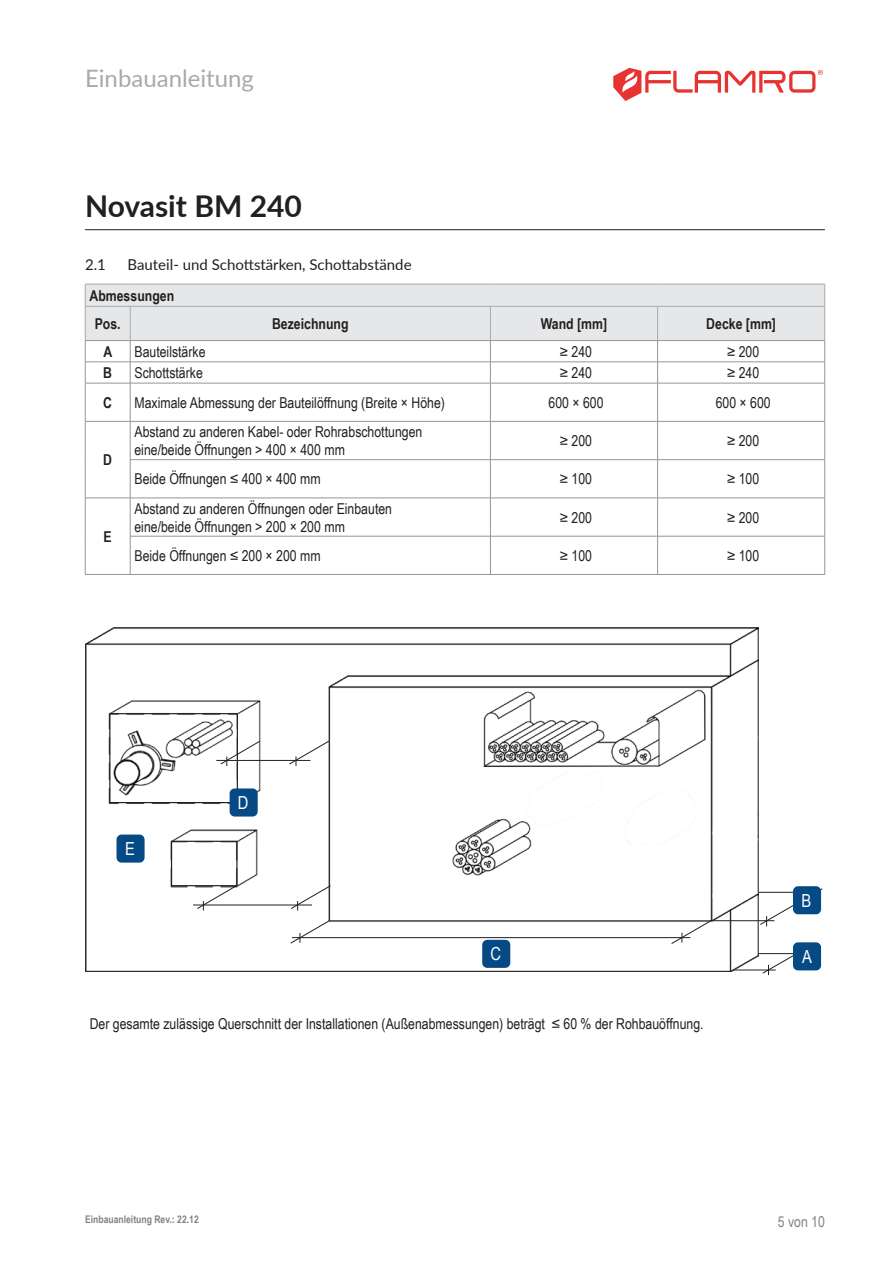
<style>
.page{position:relative;width:893px;height:1263px;background:#fff}
.page>*{position:absolute;margin:0;border:0;box-sizing:border-box;transform-origin:0 0}
.t1{font:700 30px "Lato";color:#231f20}
.t2{font:24px "Lato";color:#a8a9ad}
.p___Positionsmarker{font:18px "Arial Narrow";color:#fff}
.p___Tabellentext_lin{font:15px/18px "Arial Narrow";color:#231f20}
.p___Fließtext{font:15px "Arial Narrow";color:#231f20}
.p___Tabellentext_mit{font:15px "Arial Narrow";color:#231f20}
.t3{font:15px "Lato";color:#231f20}
.p___Tabelle_Kopf_mit{font:700 15px "Arial Narrow";color:#231f20}
.p___Tabelle_Kopf_lin{font:700 15px "Arial Narrow";color:#231f20}
.t4{font:15px "Arial Narrow";color:#808285}
.t5{font:700 10.5px "Arial Narrow";color:#808285}
</style>
<div class="page">
<hr style="left:85px;top:229px;width:740px;height:1px;background:#231f20">
<hr style="left:490px;top:383px;width:168px;height:1px;background:#939598">
<hr style="left:658px;top:383px;width:167px;height:1px;background:#939598">
<hr style="left:657px;top:383px;width:1px;height:38px;background:#939598">
<hr style="left:490px;top:421px;width:168px;height:1px;background:#939598">
<hr style="left:658px;top:421px;width:167px;height:1px;background:#939598">
<hr style="left:657px;top:422px;width:1px;height:37px;background:#939598">
<hr style="left:490px;top:459px;width:168px;height:1px;background:#939598">
<hr style="left:658px;top:459px;width:167px;height:1px;background:#939598">
<hr style="left:657px;top:460px;width:1px;height:38px;background:#939598">
<hr style="left:490px;top:498px;width:168px;height:1px;background:#939598">
<hr style="left:658px;top:498px;width:167px;height:1px;background:#939598">
<hr style="left:657px;top:498px;width:1px;height:38px;background:#939598">
<hr style="left:490px;top:536px;width:168px;height:1px;background:#939598">
<hr style="left:658px;top:536px;width:167px;height:1px;background:#939598">
<hr style="left:657px;top:536px;width:1px;height:38px;background:#939598">
<hr style="left:130px;top:383px;width:360px;height:1px;background:#939598">
<hr style="left:85px;top:383px;width:45px;height:1px;background:#939598">
<hr style="left:85px;top:383px;width:1px;height:38px;background:#939598">
<hr style="left:130px;top:383px;width:1px;height:38px;background:#939598">
<hr style="left:85px;top:421px;width:45px;height:1px;background:#939598">
<hr style="left:85px;top:422px;width:1px;height:38px;background:#939598">
<hr style="left:130px;top:422px;width:1px;height:37px;background:#939598">
<hr style="left:85px;top:460px;width:1px;height:38px;background:#939598">
<hr style="left:130px;top:460px;width:1px;height:38px;background:#939598">
<hr style="left:85px;top:498px;width:45px;height:1px;background:#939598">
<hr style="left:85px;top:498px;width:1px;height:38px;background:#939598">
<hr style="left:130px;top:498px;width:1px;height:38px;background:#939598">
<hr style="left:85px;top:536px;width:1px;height:38px;background:#939598">
<hr style="left:130px;top:536px;width:1px;height:38px;background:#939598">
<hr style="left:85px;top:574px;width:45px;height:1px;background:#939598">
<hr style="left:130px;top:421px;width:360px;height:1px;background:#939598">
<hr style="left:130px;top:459px;width:360px;height:1px;background:#939598">
<hr style="left:130px;top:498px;width:360px;height:1px;background:#939598">
<hr style="left:130px;top:536px;width:360px;height:1px;background:#939598">
<hr style="left:130px;top:574px;width:360px;height:1px;background:#939598">
<svg style="left:85px;top:284px;width:740px;height:99px"></svg>
<hr style="left:490px;top:383px;width:1px;height:38px;background:#939598">
<hr style="left:824px;top:383px;width:1px;height:38px;background:#939598">
<hr style="left:490px;top:422px;width:1px;height:37px;background:#939598">
<hr style="left:824px;top:422px;width:1px;height:37px;background:#939598">
<hr style="left:490px;top:460px;width:1px;height:38px;background:#939598">
<hr style="left:824px;top:460px;width:1px;height:38px;background:#939598">
<hr style="left:490px;top:498px;width:1px;height:38px;background:#939598">
<hr style="left:824px;top:498px;width:1px;height:38px;background:#939598">
<hr style="left:490px;top:536px;width:1px;height:38px;background:#939598">
<hr style="left:824px;top:536px;width:1px;height:38px;background:#939598">
<hr style="left:490px;top:574px;width:168px;height:1px;background:#939598">
<hr style="left:658px;top:574px;width:167px;height:1px;background:#939598">
<img style="left:85px;top:627px;width:674px;height:344px">
<hr style="left:237px;top:713px;width:1px;height:90px;background:#231f20">
<hr style="left:110px;top:802px;width:127px;height:1px;background:#231f20">
<hr style="left:109px;top:713px;width:1px;height:90px;background:#231f20">
<hr style="left:112px;top:713px;width:125px;height:1px;background:#231f20">
<hr style="left:172px;top:841px;width:65px;height:1px;background:#231f20">
<hr style="left:236px;top:841px;width:2px;height:45px;background:#231f20">
<hr style="left:171px;top:885px;width:66px;height:1px;background:#231f20">
<hr style="left:171px;top:841px;width:1px;height:45px;background:#231f20">
<hr style="left:216px;top:760px;width:94px;height:1px;background:#231f20">
<svg style="left:289px;top:741px;width:40px;height:25px"></svg>
<svg style="left:220px;top:741px;width:40px;height:25px"></svg>
<hr style="left:292px;top:937px;width:398px;height:1px;background:#231f20">
<svg style="left:290px;top:920px;width:40px;height:23px"></svg>
<svg style="left:671px;top:920px;width:40px;height:24px"></svg>
<hr style="left:759px;top:892px;width:62px;height:1px;background:#231f20">
<hr style="left:712px;top:920px;width:62px;height:1px;background:#231f20">
<hr style="left:733px;top:970px;width:43px;height:1px;background:#231f20">
<hr style="left:758px;top:953px;width:45px;height:1px;background:#231f20">
<svg style="left:760px;top:888px;width:63px;height:38px"></svg>
<svg style="left:762px;top:953px;width:39px;height:22px"></svg>
<hr style="left:193px;top:905px;width:119px;height:1px;background:#231f20">
<svg style="left:291px;top:885px;width:40px;height:25px"></svg>
<svg style="left:197px;top:885px;width:40px;height:25px"></svg>
<div style="left:482px;top:940px;width:28px;height:28px;background:#054985;border-radius:5px"></div>
<div style="left:230px;top:788px;width:28px;height:28px;background:#054985;border-radius:5px"></div>
<div style="left:117px;top:834px;width:28px;height:29px;background:#054985;border-radius:5px"></div>
<div style="left:793px;top:942px;width:28px;height:28px;background:#054985;border-radius:5px"></div>
<div style="left:793px;top:886px;width:28px;height:28px;background:#054985;border-radius:5px"></div>
<svg style="left:613px;top:68px;width:210px;height:33px"></svg>
<h2 class="t2" style="left:85px;top:61px;width:170px">Einbauanleitung</h2>
<h1 class="t1" style="left:85px;top:184px;width:218px">Novasit BM 240</h1>
<p class="t3" style="left:85px;top:253px;width:22px">2.1</p>
<p class="t3" style="left:128px;top:253px;width:286px">Bauteil- und Schottstärken, Schottabstände</p>
<p class="p___Tabelle_Kopf_lin" style="left:89px;top:284px;width:86px">Abmessungen</p>
<p class="p___Tabelle_Kopf_mit" style="left:95px;top:312px;width:27px">Pos.</p>
<p class="p___Tabelle_Kopf_mit" style="left:272px;top:312px;width:78px">Bezeichnung</p>
<p class="p___Tabelle_Kopf_mit" style="left:541px;top:312px;width:68px">Wand [mm]</p>
<p class="p___Tabelle_Kopf_mit" style="left:706px;top:312px;width:71px">Decke [mm]</p>
<p class="p___Tabelle_Kopf_mit" style="left:103px;top:340px;width:10px">A</p>
<p class="p___Tabellentext_lin" style="left:134px;top:342px;width:73px">Bauteilstärke</p>
<p class="p___Tabellentext_mit" style="left:560px;top:340px;width:34px">≥ 240</p>
<p class="p___Tabellentext_mit" style="left:727px;top:340px;width:34px">≥ 200</p>
<p class="p___Tabelle_Kopf_mit" style="left:103px;top:361px;width:10px">B</p>
<p class="p___Tabellentext_lin" style="left:134px;top:363px;width:70px">Schottstärke</p>
<p class="p___Tabellentext_mit" style="left:560px;top:362px;width:34px">≥ 240</p>
<p class="p___Tabellentext_mit" style="left:727px;top:362px;width:34px">≥ 240</p>
<p class="p___Tabelle_Kopf_mit" style="left:103px;top:391px;width:10px">C</p>
<p class="p___Tabellentext_lin" style="left:134px;top:393px;width:312px">Maximale Abmessung der Bauteilöffnung (Breite × Höhe)</p>
<p class="p___Tabellentext_mit" style="left:548px;top:391px;width:57px">600 × 600</p>
<p class="p___Tabellentext_mit" style="left:716px;top:391px;width:57px">600 × 600</p>
<p class="p___Tabelle_Kopf_mit" style="left:103px;top:448px;width:10px">D</p>
<p class="p___Tabelle_Kopf_mit" style="left:104px;top:525px;width:10px">E</p>
<p class="p___Tabellentext_lin" style="left:134px;top:422px;width:289px">Abstand zu anderen Kabel- oder Rohrabschottungen eine/beide Öffnungen &gt; 400 × 400 mm</p>
<p class="p___Tabellentext_mit" style="left:560px;top:430px;width:34px">≥ 200</p>
<p class="p___Tabellentext_mit" style="left:727px;top:430px;width:34px">≥ 200</p>
<p class="p___Tabellentext_lin" style="left:134px;top:469px;width:188px">Beide Öffnungen ≤ 400 × 400 mm</p>
<p class="p___Tabellentext_mit" style="left:560px;top:468px;width:34px">≥ 100</p>
<p class="p___Tabellentext_mit" style="left:727px;top:468px;width:34px">≥ 100</p>
<p class="p___Tabellentext_lin" style="left:134px;top:499px;width:259px">Abstand zu anderen Öffnungen oder Einbauten eine/beide Öffnungen &gt; 200 × 200 mm</p>
<p class="p___Tabellentext_mit" style="left:560px;top:506px;width:34px">≥ 200</p>
<p class="p___Tabellentext_mit" style="left:727px;top:506px;width:34px">≥ 200</p>
<p class="p___Tabellentext_lin" style="left:134px;top:546px;width:188px">Beide Öffnungen ≤ 200 × 200 mm</p>
<p class="p___Tabellentext_mit" style="left:560px;top:544px;width:34px">≥ 100</p>
<p class="p___Tabellentext_mit" style="left:727px;top:544px;width:34px">≥ 100</p>
<p class="p___Positionsmarker" style="left:125px;top:835px;width:11px">E</p>
<p class="p___Positionsmarker" style="left:238px;top:789px;width:12px">D</p>
<p class="p___Positionsmarker" style="left:490px;top:941px;width:12px">C</p>
<p class="p___Fließtext" style="left:90px;top:1013px;width:615px">Der gesamte zulässige Querschnitt der Installationen (Außenabmessungen) beträgt ≤ 60 % der Rohbauöffnung.</p>
<p class="p___Positionsmarker" style="left:802px;top:887px;width:11px">B</p>
<p class="p___Positionsmarker" style="left:802px;top:943px;width:11px">A</p>
<p class="t5" style="left:85px;top:1212px;width:115px">Einbauanleitung Rev.: 22.12</p>
<p class="t4" style="left:778px;top:1210px;width:49px">5 von 10</p>
</div>
